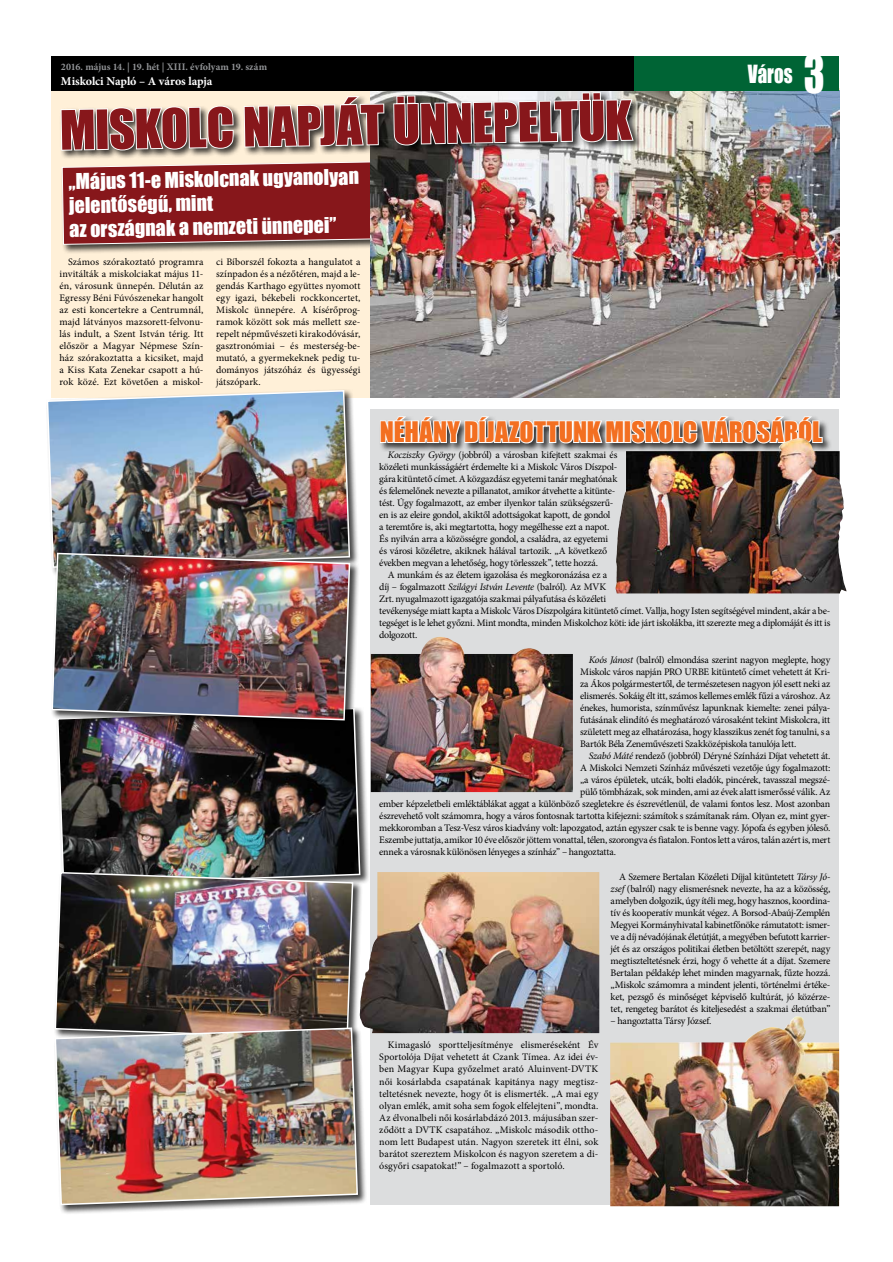
<style>
.page{position:relative;width:893px;height:1262px;background:#fff}
.page>*{position:absolute;margin:0;border:0;box-sizing:border-box;transform-origin:0 0}
.t1{font:50px "Impact";color:#87171b}
.t2{font:26px "Impact";letter-spacing:.005em;color:#f36f21}
.t3{font:23px "Impact";color:#fff;scale:.82 1}
.t4{font:20px/24px "Impact";color:#fff}
.t5{font:700 12px "Minion Pro";letter-spacing:-.005em;color:#fff}
.t6{font:10px/12.1px "Minion Pro";letter-spacing:-.025em;color:#000;text-align:justify}
.t7{font:700 10px "Minion Pro";letter-spacing:.005em;color:#939598}
.s1{font-size:48px}
.s2{font-style:italic}
</style>
<div class="page">
<div style="left:51px;top:88px;width:788px;height:309px;background:#fff0d8"></div>
<img style="left:371px;top:91px;width:468px;height:306px">
<div style="left:633px;top:57px;width:206px;height:34px;background:#006435"></div>
<div style="left:46px;top:389px;width:313px;height:188px;background:#000;opacity:.75"></div>
<img style="left:46px;top:389px;width:305px;height:179px">
<div style="left:56px;top:706px;width:314px;height:189px;background:#000;opacity:.75"></div>
<img style="left:56px;top:707px;width:305px;height:163px">
<div style="left:50px;top:551px;width:310px;height:179px;background:#000;opacity:.75"></div>
<img style="left:51px;top:552px;width:300px;height:169px">
<div style="left:53px;top:870px;width:310px;height:179px;background:#000;opacity:.75"></div>
<img style="left:54px;top:871px;width:300px;height:155px">
<img style="left:60px;top:56px;width:575px;height:313px">
<div style="left:53px;top:1026px;width:314px;height:188px;background:#000;opacity:.75"></div>
<img style="left:54px;top:1026px;width:305px;height:180px">
<svg style="left:371px;top:409px;width:468px;height:796px;background:#c4bfbd"></svg>
<svg style="left:379px;top:409px;width:445px;height:55px"></svg>
<img style="left:624px;top:438px;width:175px;height:59px">
<img style="left:371px;top:637px;width:202px;height:155px">
<img style="left:360px;top:872px;width:239px;height:161px">
<img style="left:758px;top:1016px;width:39px;height:15px">
<p class="t7" style="left:61px;top:60px;width:208px">2016. május 14. | 19. hét | XIII. évfolyam 19. szám</p>
<p class="t5" style="left:61px;top:72px;width:153px">Miskolci Napló – A város lapja</p>
<h1 class="t1" style="left:59px;top:91px;width:573px;rotate:-1deg">MISKOLC NAPJÁT ÜNNEPELTÜK</h1>
<h3 class="t4" style="left:68px;top:169px;width:292px;rotate:-1deg">„MÁJUS 11-E MISKOLCNAK UGYANOLYAN<br>JELENTŐSÉGŰ, MINT<br>AZ ORSZÁGNAK A NEMZETI ÜNNEPEI”</h3>
<p class="t6" style="left:60px;top:256px;width:146px;text-indent:9px">Számos szórakoztató programra invitálták a miskolciakat május 11- én, városunk ünnepén. Délután az Egressy Béni Fúvószenekar hangolt az esti koncertekre a Centrumnál, majd látványos mazsorett-felvonu&shy;lás indult, a Szent István térig. Itt először a Magyar Népmese Szín&shy;ház szórakoztatta a kicsiket, majd a Kiss Kata Zenekar csapott a hú&shy;rok közé. Ezt követően a miskol-</p>
<p class="t6" style="left:216px;top:256px;width:146px">ci Bíborszél fokozta a hangulatot a színpadon és a nézőtéren, majd a le&shy;gendás Karthago együttes nyomott egy igazi, békebeli rockkoncertet, Miskolc ünnepére. A kísérőprog&shy;ramok között sok más mellett sze&shy;repelt népművészeti kirakodóvásár, gasztronómiai – és mesterség-be&shy;mutató, a gyermekeknek pedig tu&shy;dományos játszóház és ügyességi játszópark.</p>
<h3 class="t3" style="left:748px;top:56px;width:96px">VÁROS <span class="s1">3</span></h3>
<h2 class="t2" style="left:380px;top:411px;width:444px">NÉHÁNY DÍJAZOTTUNK MISKOLC VÁROSÁRÓL</h2>
<p class="t6" style="left:379px;top:448px;width:240px;text-align:left;text-indent:9px"><span class="s2">Kocziszky György</span> (jobbról) a városban kifejtett szakmai és közéleti munkásságáért érdemelte ki a Miskolc Város Díszpol&shy;gára kitüntető címet. A közgazdász egyetemi tanár meghatónak és felemelőnek nevezte a pillanatot, amikor átvehette a kitünte&shy;tést. Úgy fogalmazott, az ember ilyenkor talán szükségszerű&shy;en is az eleire gondol, akiktől adottságokat kapott, de gondol<br>a teremtőre is, aki megtartotta, hogy megélhesse ezt a napot.<br>És nyilván arra a közösségre gondol, a családra, az egyetemi és városi közéletre, akiknek hálával tartozik. „A következő években megvan a lehetőség, hogy törlesszek”, tette hozzá.</p>
<p class="t6" style="left:379px;top:569px;width:453px;text-align:left;text-indent:8px">A munkám és az életem igazolása és megkoronázása ez a<br>díj – fogalmazott <span class="s2">Szilágyi István Levente</span> (balról)<span class="s2">.</span> Az MVK<br>Zrt. nyugalmazott igazgatója szakmai pályafutása és közéleti<br>tevékenysége miatt kapta a Miskolc Város Díszpolgára kitüntető címet. Vallja, hogy Isten segítségével mindent, akár a be&shy;tegséget is le lehet győzni. Mint mondta, minden Miskolchoz köti: ide járt iskolákba, itt szerezte meg a diplomáját és itt is dolgozott.</p>
<p class="t6" style="left:580px;top:653px;width:252px;text-indent:8px"><span class="s2">Koós Jánost</span> (balról) elmondása szerint nagyon meglepte, hogy Miskolc város napján PRO URBE kitüntető címet vehetett át Kri&shy;za Ákos polgármestertől, de természetesen nagyon jól esett neki az elismerés. Sokáig élt itt, számos kellemes emlék fűzi a városhoz. Az énekes, humorista, színművész lapunknak kiemelte: zenei pálya&shy;futásának elindító és meghatározó városaként tekint Miskolcra, itt született meg az elhatározása, hogy klasszikus zenét fog tanulni, s a Bartók Béla Zeneművészeti Szakközépiskola tanulója lett.</p>
<p class="t6" style="left:589px;top:750px;width:243px"><span class="s2">Szabó Máté</span> rendező (jobbról) Déryné Színházi Díjat vehetett át.</p>
<p class="t6" style="left:580px;top:762px;width:252px">A Miskolci Nemzeti Színház művészeti vezetője úgy fogalmazott:</p>
<p class="t6" style="left:580px;top:774px;width:250px">„a város épületek, utcák, bolti eladók, pincérek, tavasszal megszé-</p>
<p class="t6" style="left:580px;top:786px;width:252px">pülő tömbházak, sok minden, ami az évek alatt ismerőssé válik. Az</p>
<p class="t6" style="left:379px;top:798px;width:452px">ember képzeletbeli emléktáblákat aggat a különböző szegletekre és észrevétlenül, de valami fontos lesz. Most azonban</p>
<p class="t6" style="left:379px;top:810px;width:452px">észrevehető volt számomra, hogy a város fontosnak tartotta kifejezni: számítok s számítanak rám. Olyan ez, mint gyer-</p>
<p class="t6" style="left:379px;top:822px;width:452px">mekkoromban a Tesz-Vesz város kiadvány volt: lapozgatod, aztán egyszer csak te is benne vagy. Jópofa és egyben jóleső.</p>
<p class="t6" style="left:379px;top:834px;width:453px">Eszembe juttatja, amikor 10 éve először jöttem vonattal, télen, szorongva és fiatalon. Fontos lett a város, talán azért is, mert</p>
<p class="t6" style="left:379px;top:846px;width:238px">ennek a városnak különösen lényeges a színház” – hangoztatta.</p>
<p class="t6" style="left:379px;top:1039px;width:221px;text-indent:8px">Kimagasló sportteljesítménye elismeréseként Év Sportolója Díjat vehetett át Czank Tímea. Az idei év&shy;ben Magyar Kupa győzelmet arató Aluinvent-DVTK női kosárlabda csapatának kapitánya nagy megtisz&shy;teltetésnek nevezte, hogy őt is elismerték. „A mai egy olyan emlék, amit soha sem fogok elfelejteni”, mondta.<br>Az élvonalbeli női kosárlabdázó 2013. májusában szer&shy;ződött a DVTK csapatához. „Miskolc második ottho&shy;nom lett Budapest után. Nagyon szeretek itt élni, sok barátot szereztem Miskolcon és nagyon szeretem a di&shy;ósgyőri csapatokat!” – fogalmazott a sportoló.</p>
<p class="t6" style="left:611px;top:870px;width:221px;text-indent:8px">A Szemere Bertalan Közéleti Díjjal kitüntetett <span class="s2">Társy Jó&shy;zsef</span> (balról) nagy elismerésnek nevezte, ha az a közösség, amelyben dolgozik, úgy ítéli meg, hogy hasznos, koordina&shy;tív és kooperatív munkát végez. A Borsod-Abaúj-Zemplén Megyei Kormányhivatal kabinetfőnöke rámutatott: ismer&shy;ve a díj névadójának életútját, a megyében befutott karrier&shy;jét és az országos politikai életben betöltött szerepét, nagy megtiszteltetésnek érzi, hogy ő vehette át a díjat. Szemere Bertalan példakép lehet minden magyarnak, fűzte hozzá. „Miskolc számomra a mindent jelenti, történelmi értéke&shy;ket, pezsgő és minőséget képviselő kultúrát, jó közérze&shy;tet, rengeteg barátot és kiteljesedést a szakmai életútban”</p>
<p class="t6" style="left:611px;top:1015px;width:102px">– hangoztatta Társy József.</p>
</div>
